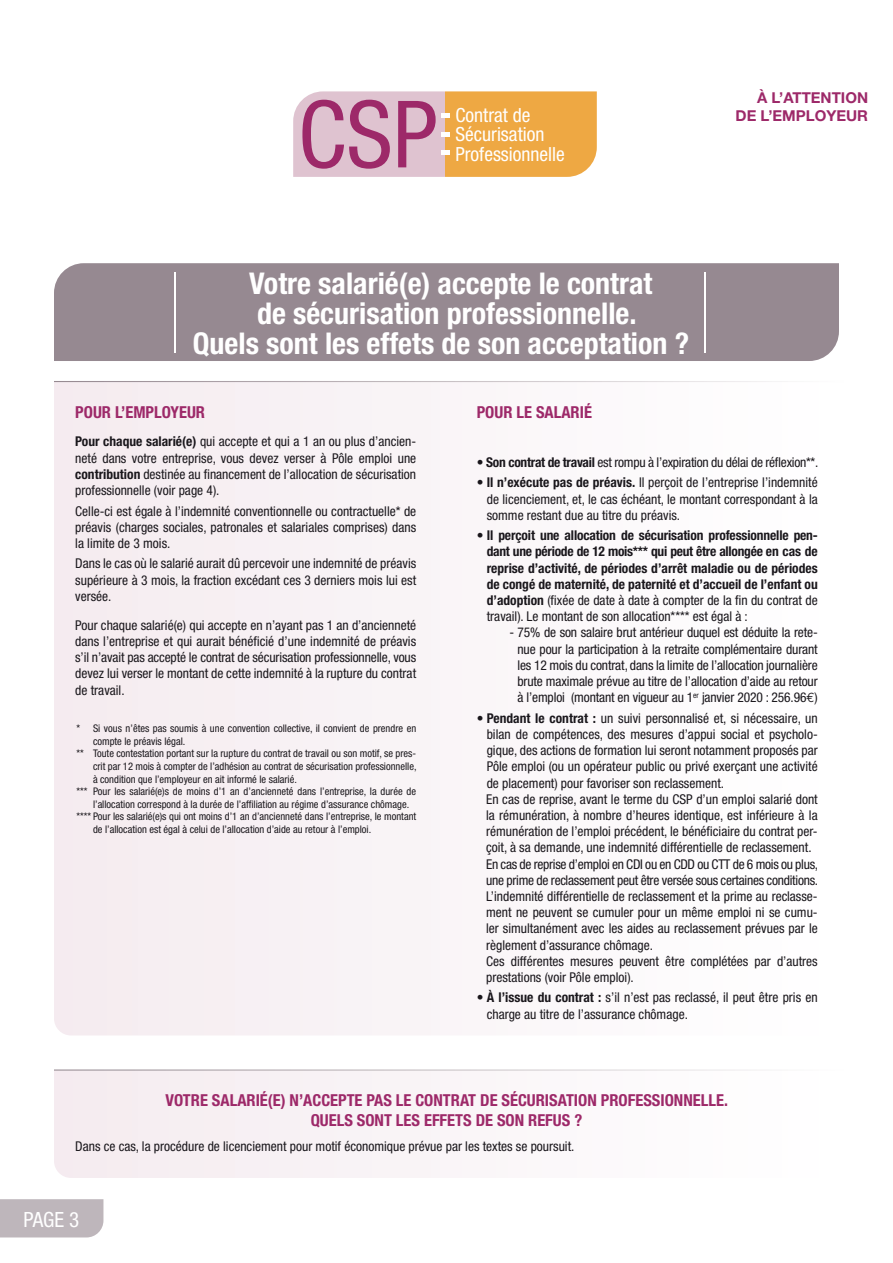
<style>
.page{position:relative;width:893px;height:1263px;background:#fff}
.page>*{position:absolute;margin:0;border:0;box-sizing:border-box;transform-origin:0 0}
.t1{font:condensed 93px "Helvetica Neue";color:#9d2969}
.t2{font:700 condensed 30px "Helvetica Neue";color:#fff}
.t3{font:condensed 21px "Helvetica Neue";color:#fff}
.t4{font:condensed 19.5px/19.5px "Helvetica Neue";color:#fff}
.t5{font:700 condensed 16.5px/19.8px "Helvetica Neue";color:#9d2969;text-align:center}
.t6{font:700 15px/18px "Helvetica Neue";color:#9d2969;text-align:right}
.t7{font:condensed 13.5px/16.2px "Helvetica Neue";color:#1a171c;text-align:justify}
.t8{font:700 condensed 13.5px/16.2px "Helvetica Neue";color:#1a171c;text-align:justify}
.t9{font:condensed 13.5px "Helvetica Neue";letter-spacing:-.02em;color:#1a171c}
.t10{font:condensed 10.5px "Helvetica Neue";color:#1a171c}
.s1{font-weight:700}
.s2{font-weight:400}
.s3{font-family:"Euro Mono";font-stretch:normal}
</style>
<div class="page">
<div style="left:54px;top:382px;width:523px;height:653px;background:#f8f2f5"></div>
<svg style="left:293px;top:91px;width:304px;height:86px;background:#e7b78c"></svg>
<div style="left:441px;top:150px;width:8px;height:5px;background:#fff"></div>
<div style="left:54px;top:263px;width:785px;height:98px;background:#968991"></div>
<hr style="left:174px;top:272px;width:1px;height:81px;background:#fff">
<hr style="left:705px;top:272px;width:1px;height:81px;background:#fff">
<svg style="left:54px;top:1070px;width:697px;height:108px"></svg>
<div style="left:0;top:1199px;width:103px;height:38px;background:#beb6bb"></div>
<h1 class="t1" style="left:298px;top:81px;width:141px">CSP</h1>
<h3 class="t4" style="left:455px;top:105px;width:111px">Contrat de<br>Sécurisation<br>Professionnelle</h3>
<h2 class="t2" style="left:249px;top:265px;width:405px">Votre salarié(e) accepte le contrat</h2>
<h2 class="t2" style="left:257px;top:295px;width:381px">de sécurisation professionnelle.</h2>
<h2 class="t2" style="left:193px;top:325px;width:498px">Quels sont les effets de son acceptation ?</h2>
<p class="t6" style="left:736px;top:88px;width:134px">À L’ATTENTION<br>DE L’EMPLOYEUR</p>
<p class="t5" style="left:75px;top:402px;width:131px">POUR L’EMPLOYEUR</p>
<p class="t7" style="left:75px;top:433px;width:342px"><span class="s1">Pour chaque salarié(e)</span> qui accepte et qui a 1 an ou plus d’ancien&shy;neté dans votre entreprise, vous devez verser à Pôle emploi une <span class="s1">contribution</span> destinée au financement de l’allocation de sécurisation professionnelle (voir page 4).</p>
<p class="t7" style="left:75px;top:503px;width:342px">Celle-ci est égale à l’indemnité conventionnelle ou contractuelle* de préavis (charges sociales, patronales et salariales comprises) dans la limite de 3 mois.</p>
<p class="t7" style="left:75px;top:555px;width:342px">Dans le cas où le salarié aurait dû percevoir une indemnité de préavis supérieure à 3 mois, la fraction excédant ces 3 derniers mois lui est versée.</p>
<p class="t7" style="left:75px;top:617px;width:342px">Pour chaque salarié(e) qui accepte en n’ayant pas 1 an d’ancienneté dans l’entreprise et qui aurait bénéficié d’une indemnité de préavis s’il n’avait pas accepté le contrat de sécurisation professionnelle, vous devez lui verser le montant de cette indemnité à la rupture du contrat de travail.</p>
<p class="t10" style="left:76px;top:722px;width:341px">* Si vous n’êtes pas soumis à une convention collective, il convient de prendre en</p>
<p class="t10" style="left:93px;top:735px;width:94px">compte le préavis légal.</p>
<p class="t10" style="left:76px;top:748px;width:341px">** Toute contestation portant sur la rupture du contrat de travail ou son motif, se pres-</p>
<p class="t10" style="left:93px;top:760px;width:325px">crit par 12 mois à compter de l’adhésion au contrat de sécurisation professionnelle,</p>
<p class="t10" style="left:93px;top:773px;width:205px">à condition que l’employeur en ait informé le salarié.</p>
<p class="t10" style="left:76px;top:785px;width:341px">*** Pour les salarié(e)s de moins d’1 an d’ancienneté dans l’entreprise, la durée de</p>
<p class="t10" style="left:93px;top:798px;width:318px">l’allocation correspond à la durée de l’affiliation au régime d’assurance chômage.</p>
<p class="t10" style="left:76px;top:811px;width:341px">**** Pour les salarié(e)s qui ont moins d’1 an d’ancienneté dans l’entreprise, le montant</p>
<p class="t10" style="left:93px;top:823px;width:280px">de l’allocation est égal à celui de l’allocation d’aide au retour à l’emploi.</p>
<p class="t5" style="left:477px;top:402px;width:117px">POUR LE SALARIÉ</p>
<p class="t9" style="left:477px;top:454px;width:343px">• <span class="s1">Son contrat de travail</span> est rompu à l’expiration du délai de réflexion**.</p>
<p class="t7" style="left:487px;top:474px;width:332px;text-indent:-10px">• <span class="s1">Il n’exécute pas de préavis.</span> Il perçoit de l’entreprise l’indemnité de licenciement, et, le cas échéant, le montant correspondant à la somme restant due au titre du préavis.</p>
<p class="t8" style="left:487px;top:527px;width:332px;text-indent:-10px"><span class="s2">•</span> Il perçoit une allocation de sécurisation professionnelle pen&shy;dant une période de 12 mois*** qui peut être allongée en cas de reprise d’activité, de périodes d’arrêt maladie ou de périodes de congé de maternité, de paternité et d’accueil de l’enfant ou d’adoption <span class="s2">(fixée de date à date à compter de la fin du contrat de travail). Le montant de son allocation**** est égal à :</span></p>
<p class="t7" style="left:509px;top:624px;width:310px;text-align:center">- 75% de son salaire brut antérieur duquel est déduite la rete&shy;nue pour la participation à la retraite complémentaire durant les 12 mois du contrat, dans la limite de l’allocation journalière brute maximale prévue au titre de l’allocation d’aide au retour à l’emploi (montant en vigueur au 1<sup>er</sup> janvier 2020 : 256.96<span class="s3">a</span>)</p>
<p class="t7" style="left:486px;top:710px;width:334px;text-align:left;text-indent:-9px">• <span class="s1">Pendant le contrat :</span> un suivi personnalisé et, si nécessaire, un bilan de compétences, des mesures d’appui social et psycholo&shy;gique, des actions de formation lui seront notamment proposés par Pôle emploi (ou un opérateur public ou privé exerçant une activité de placement) pour favoriser son reclassement.<br>En cas de reprise, avant le terme du CSP d’un emploi salarié dont la rémunération, à nombre d’heures identique, est inférieure à la rémunération de l’emploi précédent, le bénéficiaire du contrat per&shy;çoit, à sa demande, une indemnité différentielle de reclassement.<br>En cas de reprise d’emploi en CDI ou en CDD ou CTT de 6 mois ou plus, une prime de reclassement peut être versée sous certaines conditions.<br>L’indemnité différentielle de reclassement et la prime au reclasse&shy;ment ne peuvent se cumuler pour un même emploi ni se cumu&shy;ler simultanément avec les aides au reclassement prévues par le règlement d’assurance chômage.<br>Ces différentes mesures peuvent être complétées par d’autres prestations (voir Pôle emploi).</p>
<p class="t7" style="left:487px;top:989px;width:332px;text-indent:-10px">• <span class="s1">À l’issue du contrat :</span> s’il n’est pas reclassé, il peut être pris en charge au titre de l’assurance chômage.</p>
<p class="t5" style="left:166px;top:1090px;width:564px">VOTRE SALARIÉ(E) N’ACCEPTE PAS LE CONTRAT DE SÉCURISATION PROFESSIONNELLE.<br>QUELS SONT LES EFFETS DE SON REFUS ?</p>
<p class="t7" style="left:75px;top:1137px;width:501px">Dans ce cas, la procédure de licenciement pour motif économique prévue par les textes se poursuit.</p>
<h3 class="t3" style="left:23px;top:1207px;width:57px">PAGE 3</h3>
</div>
